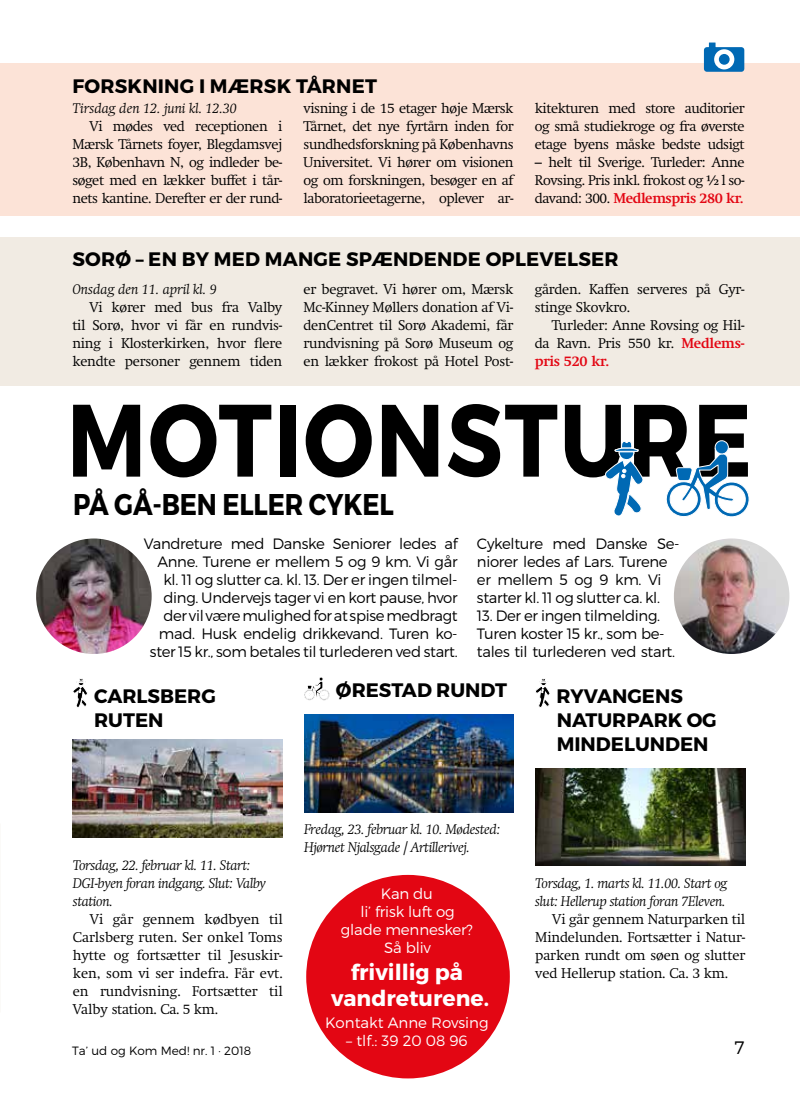
<style>
.page{position:relative;width:800px;height:1106px;background:#fff}
.page>*{position:absolute;margin:0;border:0;box-sizing:border-box;transform-origin:0 0}
.t1{font:700 102.45px "Montserrat";letter-spacing:.025em;color:#000;scale:.85 1}
.t2{font:700 30px "Montserrat";letter-spacing:-.005em;color:#000;scale:.85 1}
.t3{font:700 21.9px/26.2px "Montserrat";color:#fff;text-align:center}
.t4{font:700 19.5px/24px "Montserrat";color:#000}
.t5{font:300 18px "Montserrat";color:#000}
.t6{font:300 15px/18px "Montserrat";letter-spacing:-.02em;color:#000}
.t7{font:300 15px/18px "Montserrat";letter-spacing:-.01em;color:#fff;text-align:center}
.t8{font:300 13.95px/18px "Swift";letter-spacing:-.015em;color:#000;text-align:justify}
.t9{font:italic 300 13.95px/18px "Swift";letter-spacing:-.02em;color:#000}
.t10{font:italic 300 13.95px "Swift";color:#000}
.t11{font:300 12px "Montserrat";color:#000}
.s1{font-weight:700;color:#e30613}
</style>
<div class="page">
<div style="left:0;top:64px;width:799px;height:152px;background:#fce3d7"></div>
<div style="left:0;top:237px;width:799px;height:149px;background:#f1ebe3"></div>
<svg style="left:703px;top:43px;width:41px;height:29px"></svg>
<img style="left:36px;top:538px;width:116px;height:116px;border-radius:58px">
<img style="left:673px;top:538px;width:116px;height:116px;border-radius:58px">
<svg style="left:73px;top:678px;width:15px;height:29px"></svg>
<img style="left:73px;top:740px;width:210px;height:97px">
<svg style="left:304px;top:677px;width:26px;height:23px"></svg>
<img style="left:304px;top:714px;width:210px;height:98px">
<svg style="left:535px;top:679px;width:15px;height:28px"></svg>
<img style="left:535px;top:768px;width:210px;height:98px">
<svg style="left:605px;top:441px;width:38px;height:75px"></svg>
<svg style="left:666px;top:440px;width:86px;height:115px"></svg>
<div style="left:306px;top:875px;width:203px;height:203px;background:#e30613;border-radius:50%"></div>
<h3 class="t4" style="left:73px;top:75px;width:306px">FORSKNING I MÆRSK TÅRNET</h3>
<p class="t10" style="left:72px;top:100px;width:166px">Tirsdag den 12. juni kl. 12.30</p>
<p class="t8" style="left:72px;top:118px;width:211px;text-indent:17px">Vi mødes ved receptionen i Mærsk Tårnets foyer, Blegdamsvej 3B, København N, og indleder be&shy;søget med en lækker buffet i tår&shy;nets kantine. Derefter er der rund-</p>
<p class="t8" style="left:303px;top:100px;width:211px">visning i de 15 etager høje Mærsk Tårnet, det nye fyrtårn inden for sundhedsforskning på Københavns Universitet. Vi hører om visionen og om forskningen, besøger en af laboratorieetagerne, oplever ar-</p>
<p class="t8" style="left:534px;top:100px;width:211px">kitekturen med store auditorier og små studiekroge og fra øverste etage byens måske bedste udsigt</p>
<p class="t8" style="left:534px;top:154px;width:211px">– helt til Sverige. Turleder: Anne Rovsing. Pris inkl. frokost og ½ l so&shy;davand: 300. <span class="s1">Medlemspris 280 kr.</span></p>
<h3 class="t4" style="left:72px;top:247px;width:547px">SORØ – EN BY MED MANGE SPÆNDENDE OPLEVELSER</h3>
<p class="t10" style="left:72px;top:280px;width:146px">Onsdag den 11. april kl. 9</p>
<p class="t8" style="left:72px;top:298px;width:211px;text-indent:17px">Vi kører med bus fra Valby til Sorø, hvor vi får en rundvis&shy;ning i Klosterkirken, hvor flere kendte personer gennem tiden</p>
<p class="t8" style="left:303px;top:280px;width:211px">er begravet. Vi hører om, Mærsk Mc-Kinney Møllers donation af Vi&shy;denCentret til Sorø Akademi, får rundvisning på Sorø Museum og en lækker frokost på Hotel Post-</p>
<p class="t8" style="left:534px;top:280px;width:211px">gården. Kaffen serveres på Gyr&shy;stinge Skovkro.</p>
<p class="t8" style="left:534px;top:316px;width:211px;text-indent:17px">Turleder: Anne Rovsing og Hil&shy;da Ravn. Pris 550 kr. <span class="s1">Medlems&shy;pris 520 kr.</span></p>
<h1 class="t1" style="left:67px;top:377px;width:807px">MOTIONSTURE</h1>
<h2 class="t2" style="left:73px;top:485px;width:378px">PÅ GÅ-BEN ELLER CYKEL</h2>
<p class="t6" style="left:144px;top:534px;width:315px;text-align:right">Vandreture med Danske Seniorer ledes af Anne. Turene er mellem 5 og 9 km. Vi går kl. 11 og slutter ca. kl. 13. Der er ingen tilmel&shy;ding. Undervejs tager vi en kort pause, hvor der vil være mulighed for at spise medbragt mad. Husk endelig drikkevand. Turen ko&shy;ster 15 kr., som betales til turlederen ved start.</p>
<p class="t6" style="left:477px;top:534px;width:204px">Cykelture med Danske Se&shy;niorer ledes af Lars. Turene er mellem 5 og 9 km. Vi starter kl. 11 og slutter ca. kl.</p>
<p class="t6" style="left:477px;top:606px;width:199px">13. Der er ingen tilmelding.<br>Turen koster 15 kr., som be&shy;tales til turlederen ved start.</p>
<h3 class="t4" style="left:94px;top:684px;width:123px">CARLSBERG<br>RUTEN</h3>
<h3 class="t4" style="left:336px;top:678px;width:172px">ØRESTAD RUNDT</h3>
<p class="t9" style="left:304px;top:820px;width:198px">Fredag, 23. februar kl. 10. Mødested:<br>Hjørnet Njalsgade / Artillerivej.</p>
<h3 class="t4" style="left:556px;top:684px;width:161px">RYVANGENS<br>NATURPARK OG<br>MINDELUNDEN</h3>
<p class="t9" style="left:73px;top:856px;width:194px">Torsdag, 22. februar kl. 11. Start:<br>DGI-byen foran indgang. Slut: Valby station.</p>
<p class="t8" style="left:73px;top:910px;width:211px;text-indent:17px">Vi går gennem kødbyen til Carlsberg ruten. Ser onkel Toms hytte og fortsætter til Jesuskir&shy;ken, som vi ser indefra. Får evt. en rundvisning. Fortsætter til Valby station. Ca. 5 km.</p>
<p class="t9" style="left:535px;top:874px;width:193px">Torsdag, 1. marts kl. 11.00. Start og slut: Hellerup station foran 7Eleven.</p>
<p class="t8" style="left:535px;top:910px;width:211px;text-indent:17px">Vi går gennem Naturparken til Mindelunden. Fortsætter i Natur&shy;parken rundt om søen og slutter ved Hellerup station. Ca. 3 km.</p>
<p class="t7" style="left:341px;top:884px;width:134px">Kan du<br>li’ frisk luft og glade mennesker?<br>Så bliv</p>
<h3 class="t3" style="left:331px;top:959px;width:159px">frivillig på vandreturene.</h3>
<p class="t7" style="left:325px;top:1013px;width:165px">Kontakt Anne Rovsing</p>
<p class="t7" style="left:346px;top:1031px;width:123px">– tlf.: 39 20 08 96</p>
<p class="t11" style="left:72px;top:1043px;width:180px">Ta’ ud og Kom Med! nr. 1 · 2018</p>
<p class="t5" style="left:734px;top:1036px;width:11px">7</p>
</div>
